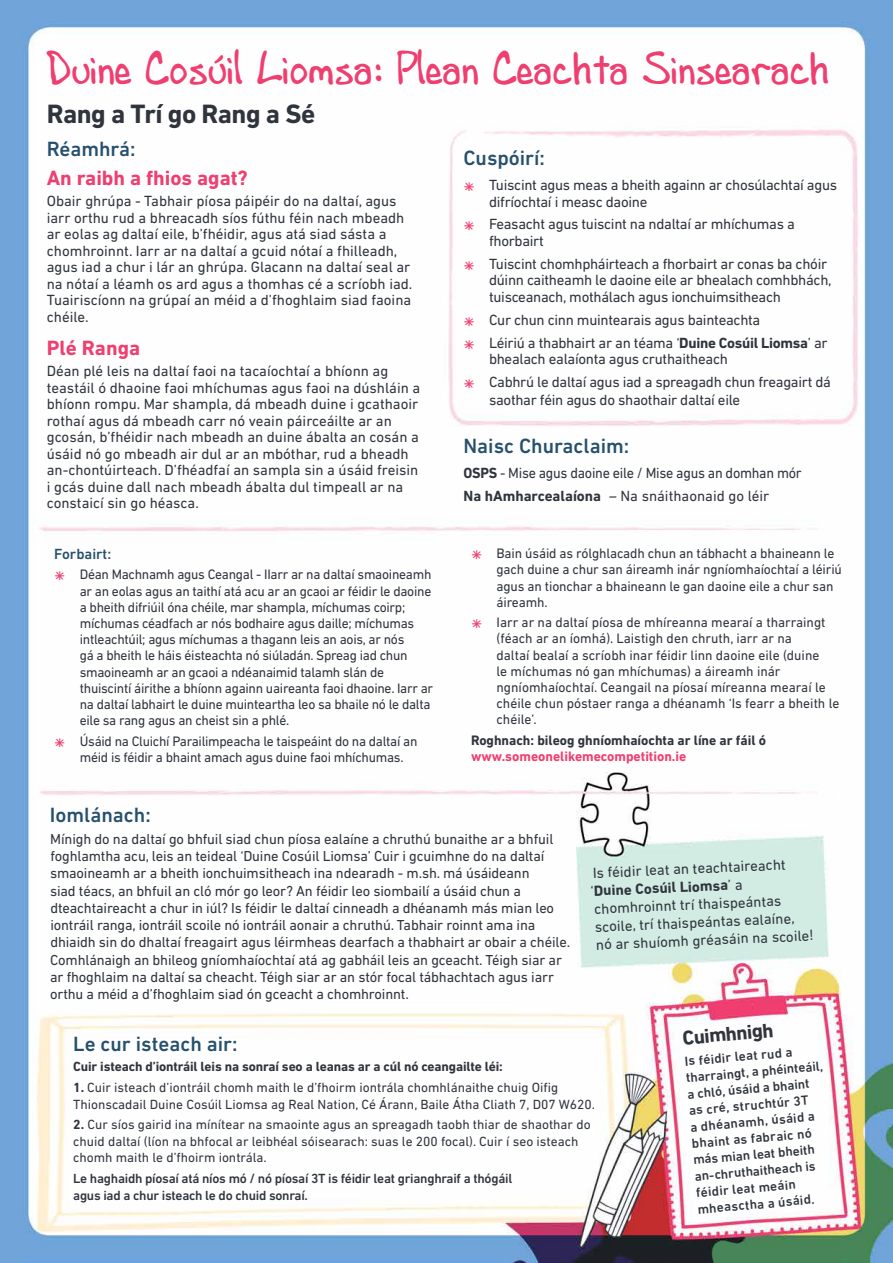
<style>
.page{position:relative;width:893px;height:1263px;background:#fff}
.page>*{position:absolute;margin:0;border:0;box-sizing:border-box;transform-origin:0 0}
.t1{font:46.5px "Andrew Script";color:#ef3f70}
.t2{font:700 27px "DIN Next LT Pro";letter-spacing:-.02em;color:#30343d}
.t3{font:500 21px "DIN Next LT Pro";color:#26506c}
.t4{font:700 21px "DIN Next LT Pro";color:#ef3f70}
.t5{font:700 20.4px "DIN Next LT Pro";color:#30343d}
.t6{font:16.5px/22.8px "Andrew Script";color:#ef3f70}
.t7{font:15px/16.5px "DIN Next LT Pro";color:#30343d}
.t8{font:15px/16.5px "DIN Next LT Pro";letter-spacing:-.02em;color:#30343d}
.t9{font:15px/23px "DIN Next LT Pro";letter-spacing:-.02em;color:#30343d;scale:.95 1}
.t10{font:500 15px "DIN Next LT Pro";color:#26506c}
.t11{font:14.7px/17.2px "DIN Next LT Pro";letter-spacing:-.01em;color:#30343d}
.t12{font:13.95px/16.2px "DIN Next LT Pro";letter-spacing:-.02em;color:#30343d}
.t13{font:13.95px/16.2px "DIN Next LT Pro";color:#30343d}
.t14{font:700 13.95px "DIN Next LT Pro";color:#30343d}
.t15{font:700 13.95px "DIN Next LT Pro";color:#ef3f70}
.t16{font:13.5px/16.5px "DIN Next LT Pro";color:#30343d}
.t17{font:500 13.5px/16.5px "DIN Next LT Pro";letter-spacing:-.02em;color:#30343d}
.t18{font:700 13.5px "DIN Next LT Pro";letter-spacing:-.01em;color:#30343d}
.s1{font-weight:700}
</style>
<div class="page">
<img style="left:0;top:0;width:893px;height:1263px">
<h1 class="t1" style="left:47px;top:41px;width:785px">Duine Cosúil Liomsa: Plean Ceachta Sinsearach</h1>
<h2 class="t2" style="left:47px;top:99px;width:270px">Rang a Trí go Rang a Sé</h2>
<h3 class="t3" style="left:47px;top:137px;width:90px">Réamhrá:</h3>
<h3 class="t4" style="left:47px;top:166px;width:202px">An raibh a fhios agat?</h3>
<p class="t7" style="left:47px;top:193px;width:367px">Obair ghrúpa - Tabhair píosa páipéir do na daltaí, agus iarr orthu rud a bhreacadh síos fúthu féin nach mbeadh ar eolas ag daltaí eile, b’fhéidir, agus atá siad sásta a chomhroinnt. Iarr ar na daltaí a gcuid nótaí a fhilleadh, agus iad a chur i lár an ghrúpa. Glacann na daltaí seal ar na nótaí a léamh os ard agus a thomhas cé a scríobh iad.<br>Tuairiscíonn na grúpaí an méid a d’fhoghlaim siad faoina chéile.</p>
<h3 class="t4" style="left:47px;top:336px;width:95px">Plé Ranga</h3>
<p class="t7" style="left:47px;top:363px;width:375px">Déan plé leis na daltaí faoi na tacaíochtaí a bhíonn ag teastáil ó dhaoine faoi mhíchumas agus faoi na dúshláin a bhíonn rompu. Mar shampla, dá mbeadh duine i gcathaoir rothaí agus dá mbeadh carr nó veain páirceáilte ar an gcosán, b’fhéidir nach mbeadh an duine ábalta an cosán a úsáid nó go mbeadh air dul ar an mbóthar, rud a bheadh an-chontúirteach. D’fhéadfaí an sampla sin a úsáid freisin i gcás duine dall nach mbeadh ábalta dul timpeall ar na constaicí sin go héasca.</p>
<h3 class="t3" style="left:463px;top:146px;width:83px">Cuspóirí:</h3>
<p class="t8" style="left:489px;top:176px;width:350px">Tuiscint agus meas a bheith againn ar chosúlachtaí agus difríochtaí i measc daoine</p>
<p class="t8" style="left:489px;top:216px;width:307px">Feasacht agus tuiscint na ndaltaí ar mhíchumas a fhorbairt</p>
<p class="t8" style="left:489px;top:255px;width:344px">Tuiscint chomhpháirteach a fhorbairt ar conas ba chóir dúinn caitheamh le daoine eile ar bhealach comhbhách, tuisceanach, mothálach agus ionchuimsitheach</p>
<p class="t8" style="left:489px;top:308px;width:340px;line-height:22.8px">Cur chun cinn muintearais agus bainteachta<br>Léiriú a thabhairt ar an téama ‘<span class="s1">Duine Cosúil Liomsa</span>’ ar</p>
<p class="t8" style="left:489px;top:347px;width:343px;line-height:22.8px">bhealach ealaíonta agus cruthaitheach<br>Cabhrú le daltaí agus iad a spreagadh chun freagairt dá</p>
<p class="t8" style="left:489px;top:391px;width:253px">saothar féin agus do shaothair daltaí eile</p>
<h3 class="t3" style="left:463px;top:434px;width:167px">Naisc Churaclaim:</h3>
<p class="t9" style="left:463px;top:461px;width:357px"><span class="s1">OSPS</span> - Mise agus daoine eile / Mise agus an domhan mór<br><span class="s1">Na hAmharcealaíona</span> – Na snáithaonaid go léir</p>
<p class="t6" style="left:463px;top:176px;width:13px">*</p>
<p class="t6" style="left:463px;top:215px;width:13px">*</p>
<p class="t6" style="left:463px;top:255px;width:13px">*</p>
<p class="t6" style="left:463px;top:311px;width:13px">* *</p>
<p class="t6" style="left:463px;top:373px;width:13px">*</p>
<p class="t10" style="left:54px;top:545px;width:59px">Forbairt:</p>
<p class="t12" style="left:80px;top:566px;width:355px">Déan Machnamh agus Ceangal - IIarr ar na daltaí smaoineamh ar an eolas agus an taithí atá acu ar an gcaoi ar féidir le daoine a bheith difriúil óna chéile, mar shampla, míchumas coirp; míchumas céadfach ar nós bodhaire agus daille; míchumas intleachtúil; agus míchumas a thagann leis an aois, ar nós<br>gá a bheith le háis éisteachta nó siúladán. Spreag iad chun smaoineamh ar an gcaoi a ndéanaimid talamh slán de thuiscintí áirithe a bhíonn againn uaireanta faoi dhaoine. Iarr ar na daltaí labhairt le duine muinteartha leo sa bhaile nó le dalta eile sa rang agus an cheist sin a phlé.</p>
<p class="t6" style="left:54px;top:565px;width:13px">*</p>
<p class="t6" style="left:471px;top:544px;width:13px">*</p>
<p class="t6" style="left:471px;top:613px;width:13px">*</p>
<p class="t12" style="left:496px;top:545px;width:347px">Bain úsáid as rólghlacadh chun an tábhacht a bhaineann le gach duine a chur san áireamh inár ngníomhaíochtaí a léiriú agus an tionchar a bhaineann le gan daoine eile a chur san áireamh.</p>
<p class="t13" style="left:496px;top:614px;width:344px">Iarr ar na daltaí píosa de mhíreanna mearaí a tharraingt (féach ar an íomhá). Laistigh den chruth, iarr ar na<br>daltaí bealaí a scríobh inar féidir linn daoine eile (duine<br>le míchumas nó gan mhíchumas) a áireamh inár ngníomhaíochtaí. Ceangail na píosaí míreanna mearaí le chéile chun póstaer ranga a dhéanamh ‘Is fearr a bheith le chéile’.</p>
<p class="t6" style="left:54px;top:731px;width:13px">*</p>
<p class="t12" style="left:80px;top:733px;width:339px">Úsáid na Cluichí Parailimpeacha le taispeáint do na daltaí an méid is féidir a bhaint amach agus duine faoi mhíchumas.</p>
<p class="t14" style="left:471px;top:732px;width:296px">Roghnach: bileog ghníomhaíochta ar líne ar fáil ó</p>
<p class="t15" style="left:471px;top:748px;width:217px">www.someonelikemecompetition.ie</p>
<h3 class="t3" style="left:50px;top:803px;width:102px">Iomlánach:</h3>
<p class="t11" style="left:50px;top:830px;width:522px">Mínigh do na daltaí go bhfuil siad chun píosa ealaíne a chruthú bunaithe ar a bhfuil foghlamtha acu, leis an teideal ‘Duine Cosúil Liomsa’ Cuir i gcuimhne do na daltaí smaoineamh ar a bheith ionchuimsitheach ina ndearadh - m.sh. má úsáideann<br>siad téacs, an bhfuil an cló mór go leor? An féidir leo siombailí a úsáid chun a dteachtaireacht a chur in iúl? Is féidir le daltaí cinneadh a dhéanamh más mian leo iontráil ranga, iontráil scoile nó iontráil aonair a chruthú. Tabhair roinnt ama ina dhiaidh sin do dhaltaí freagairt agus léirmheas dearfach a thabhairt ar obair a chéile.<br>Comhlánaigh an bhileog gníomhaíochtaí atá ag gabháil leis an gceacht. Téigh siar ar ar fhoghlaim na daltaí sa cheacht. Téigh siar ar an stór focal tábhachtach agus iarr orthu a méid a d’fhoghlaim siad ón gceacht a chomhroinnt.</p>
<p class="t7" style="left:589px;top:864px;width:222px;line-height:18px;rotate:-3deg">Is féidir leat an teachtaireacht ‘<span class="s1">Duine Cosúil Liomsa</span>’ a chomhroinnt trí thaispeántas scoile, trí thaispeántas ealaíne,<br>nó ar shuíomh gréasáin na scoile!</p>
<h3 class="t3" style="left:73px;top:1031px;width:166px">Le cur isteach air:</h3>
<p class="t18" style="left:73px;top:1059px;width:431px">Cuir isteach d’iontráil leis na sonraí seo a leanas ar a cúl nó ceangailte léi:</p>
<p class="t16" style="left:73px;top:1079px;width:523px"><span class="s1">1.</span> Cuir isteach d’iontráil chomh maith le d’fhoirm iontrála chomhlánaithe chuig Oifg<br>Thionscadail Duine Cosúil Liomsa ag Real Nation, Cé Árann, Baile Átha Cliath 7, D07 W620.</p>
<p class="t16" style="left:73px;top:1116px;width:519px"><span class="s1">2.</span> Cur síos gairid ina mínítear na smaointe agus an spreagadh taobh thiar de shaothar do chuid daltaí (líon na bhfocal ar leibhéal sóisearach: suas le 200 focal). Cuir í seo isteach chomh maith le d’fhoirm iontrála.</p>
<p class="t17" style="left:73px;top:1170px;width:441px">Le haghaidh píosaí atá níos mó / nó píosaí 3T is féidir leat grianghraif a thógáil agus iad a chur isteach le do chuid sonraí.</p>
<h3 class="t5" style="left:682px;top:1026px;width:93px;rotate:-5deg">Cuimhnigh</h3>
<p class="t17" style="left:684px;top:1053px;width:139px;rotate:-5deg">Is féidir leat rud a tharraingt, a ph inteáil,</p>
<p class="t17" style="left:685px;top:1069px;width:126px;text-indent:91px;rotate:-5deg">é<br>a chló, úsáid a bhaint as cré, struchtúr 3T a dhéanamh, úsáid a bhaint as fabraic nó más mian leat bheith an-chruthaitheach is féidir leat meáin mheasctha a úsáid.</p>
</div>
